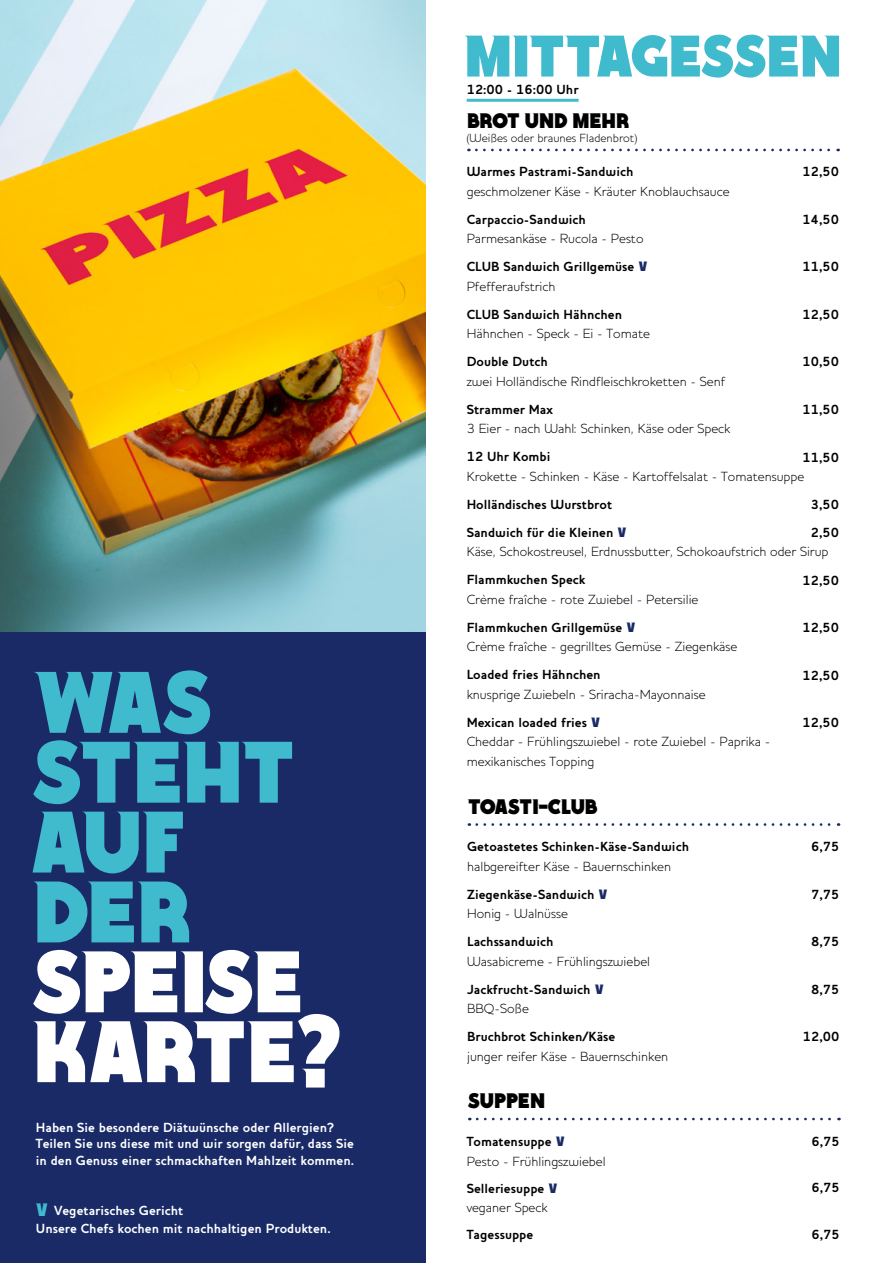
<style>
.page{position:relative;width:893px;height:1263px;background:#fff}
.page>*{position:absolute;margin:0;border:0;box-sizing:border-box;transform-origin:0 0}
.t1{font:87px/69.9px "Essay Display";color:#40bbcd}
.t2{font:87px/69.9px "Essay Display";letter-spacing:-.02em;color:#fff}
.t3{font:58.5px "Essay Display";letter-spacing:-.005em;color:#40bbcd}
.t4{font:21px "Essay Display";color:#000}
.t5{font:21px "Essay Display";letter-spacing:-.02em;color:#000}
.t6{font:300 13.5px/28px "Houschka";color:#000}
.t7{font:700 13.5px/28px "Houschka";color:#000}
.t8{font:700 13.5px/16.2px "Houschka";color:#fff}
.t9{font:300 12px "Houschka";color:#000}
.s1{font-family:"Essay Display";font-weight:400;font-size:18px;color:#40bbcd}
.s2{font-weight:700}
.s3{font-family:"Essay Display";font-weight:400;color:#192a67}
.s4{font-weight:300}
</style>
<div class="page">
<div style="left:0;top:631px;width:425px;height:632px;background:#192a67"></div>
<svg style="left:476px;top:149px;width:363px;height:2px"></svg>
<svg style="left:477px;top:823px;width:362px;height:3px"></svg>
<svg style="left:477px;top:1118px;width:362px;height:2px"></svg>
<img style="left:0;top:0;width:425px;height:631px">
<hr style="left:467px;top:99px;width:112px;height:3px;background:#40bbcd">
<h1 class="t1" style="left:32px;top:665px;width:263px">WAS<br>STEHT<br>AUF<br>DER</h1>
<h1 class="t2" style="left:32px;top:944px;width:310px">SPEISE<br>KARTE?</h1>
<p class="t8" style="left:36px;top:1119px;width:320px">Haben Sie besondere Diätwünsche oder Allergien?<br>Teilen Sie uns diese mit und wir sorgen dafür, dass Sie in den Genuss einer schmackhaften Mahlzeit kommen.</p>
<p class="t8" style="left:36px;top:1202px;width:296px;line-height:17.4px"><span class="s1">V</span> Vegetarisches Gericht<br>Unsere Chefs kochen mit nachhaltigen Produkten.</p>
<h2 class="t3" style="left:463px;top:12px;width:378px">MITTAGESSEN</h2>
<p class="t7" style="left:467px;top:76px;width:113px">12:00 - 16:00 Uhr</p>
<h3 class="t4" style="left:467px;top:104px;width:164px">BROT UND MEHR</h3>
<p class="t9" style="left:467px;top:131px;width:172px">(Weißes oder braunes Fladenbrot)</p>
<p class="t7" style="left:803px;top:158px;width:38px">12,50</p>
<p class="t7" style="left:803px;top:205px;width:38px">14,50</p>
<p class="t7" style="left:803px;top:253px;width:38px">11,50</p>
<p class="t7" style="left:803px;top:300px;width:38px">12,50</p>
<p class="t7" style="left:803px;top:348px;width:38px">10,50</p>
<p class="t7" style="left:803px;top:395px;width:38px">11,50</p>
<p class="t7" style="left:803px;top:443px;width:38px">11,50</p>
<p class="t7" style="left:811px;top:490px;width:30px">3,50<br>2,50</p>
<p class="t7" style="left:803px;top:566px;width:38px">12,50</p>
<p class="t7" style="left:803px;top:613px;width:38px">12,50</p>
<p class="t7" style="left:803px;top:661px;width:38px">12,50</p>
<p class="t7" style="left:803px;top:708px;width:38px">12,50</p>
<p class="t7" style="left:467px;top:158px;width:168px">Warmes Pastrami-Sandwich</p>
<p class="t6" style="left:467px;top:177px;width:265px">geschmolzener Käse - Kräuter Knoblauchsauce</p>
<p class="t7" style="left:467px;top:205px;width:121px">Carpaccio-Sandwich</p>
<p class="t6" style="left:467px;top:225px;width:182px">Parmesankäse - Rucola - Pesto<br><span class="s2">CLUB Sandwich Grillgemüse</span> <span class="s3">V</span></p>
<p class="t6" style="left:467px;top:272px;width:90px">Pfefferaufstrich</p>
<p class="t7" style="left:467px;top:300px;width:157px">CLUB Sandwich Hähnchen</p>
<p class="t6" style="left:467px;top:320px;width:185px">Hähnchen - Speck - Ei - Tomate</p>
<p class="t7" style="left:467px;top:348px;width:83px">Double Dutch</p>
<p class="t6" style="left:467px;top:367px;width:260px">zwei Holländische Rindfleischkroketten - Senf</p>
<p class="t7" style="left:467px;top:395px;width:88px">Strammer Max</p>
<p class="t6" style="left:467px;top:415px;width:265px">3 Eier - nach Wahl: Schinken, Käse oder Speck</p>
<p class="t7" style="left:467px;top:443px;width:85px">12 Uhr Kombi</p>
<p class="t6" style="left:467px;top:462px;width:339px">Krokette - Schinken - Käse - Kartoffelsalat - Tomatensuppe</p>
<p class="t7" style="left:467px;top:490px;width:161px">Holländisches Wurstbrot<br>Sandwich für die Kleinen <span class="s3">V</span></p>
<p class="t6" style="left:467px;top:538px;width:363px">Käse, Schokostreusel, Erdnussbutter, Schokoaufstrich oder Sirup</p>
<p class="t7" style="left:467px;top:566px;width:120px">Flammkuchen Speck</p>
<p class="t6" style="left:467px;top:585px;width:233px">Crème fraîche - rote Zwiebel - Petersilie<br><span class="s2">Flammkuchen Grillgemüse</span> <span class="s3">V</span></p>
<p class="t6" style="left:467px;top:633px;width:272px">Crème fraîche - gegrilltes Gemüse - Ziegenkäse</p>
<p class="t7" style="left:467px;top:661px;width:135px">Loaded fries Hähnchen</p>
<p class="t6" style="left:467px;top:680px;width:240px">knusprige Zwiebeln - Sriracha-Mayonnaise<br><span class="s2">Mexican loaded fries</span> <span class="s3">V</span></p>
<p class="t6" style="left:467px;top:732px;width:305px;line-height:19.5px">Cheddar - Frühlingszwiebel - rote Zwiebel - Paprika - mexikanisches Topping</p>
<h3 class="t5" style="left:467px;top:791px;width:132px">TOASTI-CLUB</h3>
<p class="t7" style="left:467px;top:832px;width:223px">Getoastetes Schinken-Käse-Sandwich</p>
<p class="t6" style="left:467px;top:852px;width:205px">halbgereifter Käse - Bauernschinken<br><span class="s2">Ziegenkäse-Sandwich</span> <span class="s3">V</span></p>
<p class="t6" style="left:467px;top:899px;width:102px">Honig - Walnüsse</p>
<p class="t7" style="left:467px;top:927px;width:88px">Lachssandwich</p>
<p class="t6" style="left:467px;top:947px;width:184px">Wasabicreme - Frühlingszwiebel<br><span class="s2">Jackfrucht-Sandwich</span> <span class="s3">V</span></p>
<p class="t6" style="left:467px;top:994px;width:63px">BBQ-Soße</p>
<p class="t7" style="left:467px;top:1022px;width:150px">Bruchbrot Schinken/Käse</p>
<p class="t6" style="left:467px;top:1042px;width:203px">junger reifer Käse - Bauernschinken</p>
<h3 class="t4" style="left:468px;top:1085px;width:78px">SUPPEN</h3>
<p class="t6" style="left:467px;top:1132px;width:140px;line-height:19.5px"><span class="s2">Tomatensuppe</span> <span class="s3">V<br></span>Pesto - Frühlingszwiebel</p>
<p class="t7" style="left:467px;top:1178px;width:92px;line-height:19.5px">Selleriesuppe <span class="s3">V </span><span class="s4">veganer Speck</span></p>
<p class="t7" style="left:467px;top:1220px;width:68px">Tagessuppe</p>
<p class="t7" style="left:811px;top:832px;width:30px">6,75</p>
<p class="t7" style="left:811px;top:880px;width:30px">7,75</p>
<p class="t7" style="left:811px;top:927px;width:30px">8,75</p>
<p class="t7" style="left:811px;top:975px;width:30px">8,75</p>
<p class="t7" style="left:803px;top:1022px;width:38px">12,00</p>
<p class="t7" style="left:811px;top:1127px;width:30px">6,75</p>
<p class="t7" style="left:811px;top:1173px;width:30px">6,75</p>
<p class="t7" style="left:811px;top:1220px;width:30px">6,75</p>
</div>
